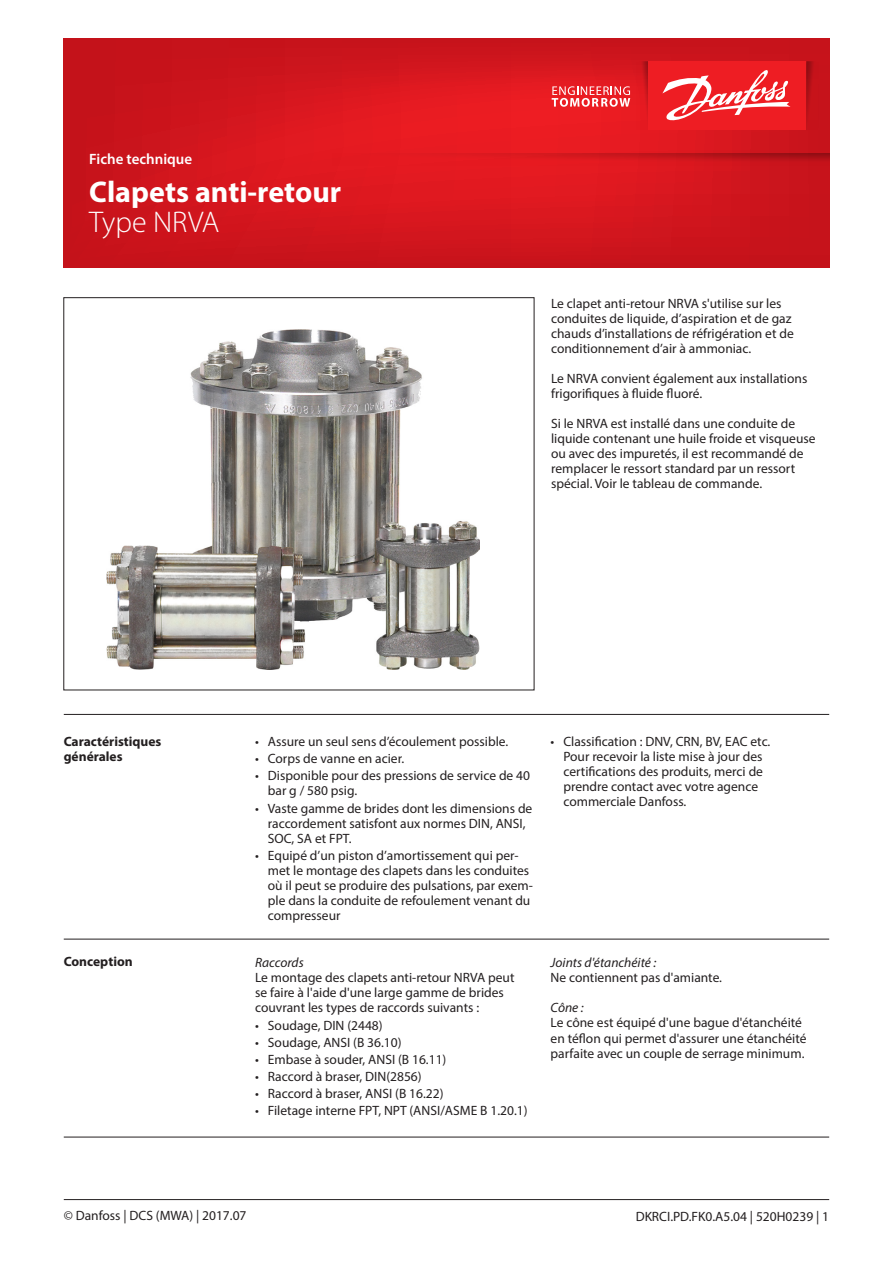
<style>
.page{position:relative;width:893px;height:1263px;background:#fff}
.page>*{position:absolute;margin:0;border:0;box-sizing:border-box;transform-origin:0 0}
.t1{font:700 30px "Myriad Pro";color:#fff}
.t2{font:300 30px "Myriad Pro";color:#fff}
.t3{font:600 15px "Myriad Pro";color:#fff}
.Normtext{font:13.5px/15px "Myriad Pro";color:#231f20}
.Normtext__bold{font:700 13.5px "Myriad Pro";color:#231f20}
.Litterature_No{font:13.5px "Myriad Pro";color:#231f20}
.Normtext-2{font:italic 13.5px "Myriad Pro";color:#231f20}
.Italic{font:italic 13.5px "Myriad Pro";letter-spacing:-.005em;color:#231f20}
</style>
<div class="page">
<hr style="left:64px;top:714px;width:765px;height:1px;background:#231f20">
<svg style="left:64px;top:38px;width:765px;height:230px;background:#d3151d"></svg>
<svg style="left:806px;top:61px;width:13px;height:69px"></svg>
<svg style="left:636px;top:61px;width:12px;height:69px"></svg>
<div style="left:648px;top:61px;width:158px;height:69px;background:#ee1d23"></div>
<svg style="left:552px;top:86px;width:78px;height:21px;background:#f0696d"></svg>
<svg style="left:662px;top:70px;width:128px;height:51px"></svg>
<svg style="left:332px;top:153px;width:497px;height:13px;background:#d4171d"></svg>
<hr style="left:64px;top:1199px;width:765px;height:1px;background:#231f20">
<img style="left:106px;top:330px;width:373px;height:340px">
<hr style="left:64px;top:939px;width:765px;height:1px;background:#231f20">
<hr style="left:64px;top:1137px;width:765px;height:1px;background:#231f20">
<p class="t3" style="left:89px;top:150px;width:104px">Fiche technique</p>
<h1 class="t1" style="left:89px;top:172px;width:253px">Clapets anti-retour</h1>
<h1 class="t2" style="left:89px;top:206px;width:132px">Type NRVA</h1>
<p class="Normtext" style="left:551px;top:296px;width:244px">Le clapet anti-retour NRVA s'utilise sur les conduites de liquide, d’aspiration et de gaz chauds d’installations de réfrigération et de conditionnement d’air à ammoniac.</p>
<p class="Normtext" style="left:551px;top:371px;width:258px">Le NRVA convient également aux installations frigorifiques à fluide fluoré.</p>
<p class="Normtext" style="left:551px;top:416px;width:266px">Si le NRVA est installé dans une conduite de liquide contenant une huile froide et visqueuse ou avec des impuretés, il est recommandé de remplacer le ressort standard par un ressort spécial. Voir le tableau de commande.</p>
<p class="Normtext__bold" style="left:64px;top:733px;width:99px">Caractéristiques</p>
<p class="Normtext__bold" style="left:64px;top:748px;width:60px">générales</p>
<p class="Normtext" style="left:255px;top:734px;width:255px">• Assure un seul sens d’écoulement possible.</p>
<p class="Normtext" style="left:255px;top:751px;width:151px">• Corps de vanne en acier.</p>
<p class="Normtext" style="left:268px;top:768px;width:264px;text-indent:-13px">• Disponible pour des pressions de service de 40 bar g / 580 psig.</p>
<p class="Normtext" style="left:268px;top:800px;width:266px;text-indent:-13px">• Vaste gamme de brides dont les dimensions de raccordement satisfont aux normes DIN, ANSI,<br>SOC, SA et FPT.</p>
<p class="Normtext" style="left:268px;top:847px;width:267px;text-indent:-13px">• Equipé d’un piston d’amortissement qui per&shy;met le montage des clapets dans les conduites où il peut se produire des pulsations, par exem&shy;ple dans la conduite de refoulement venant du compresseur</p>
<p class="Normtext__bold" style="left:64px;top:953px;width:70px">Conception</p>
<p class="Italic" style="left:255px;top:954px;width:50px">Raccords</p>
<p class="Normtext" style="left:255px;top:970px;width:261px">Le montage des clapets anti-retour NRVA peut se faire à l'aide d'une large gamme de brides couvrant les types de raccords suivants :</p>
<p class="Normtext" style="left:255px;top:1017px;width:129px">• Soudage, DIN (2448)</p>
<p class="Normtext" style="left:255px;top:1034px;width:148px">• Soudage, ANSI (B 36.10)</p>
<p class="Normtext" style="left:255px;top:1052px;width:193px">• Embase à souder, ANSI (B 16.11)</p>
<p class="Normtext" style="left:255px;top:1069px;width:168px">• Raccord à braser, DIN(2856)</p>
<p class="Normtext" style="left:255px;top:1086px;width:190px">• Raccord à braser, ANSI (B 16.22)</p>
<p class="Normtext" style="left:255px;top:1103px;width:274px">• Filetage interne FPT, NPT (ANSI/ASME B 1.20.1)</p>
<p class="Normtext" style="left:563px;top:734px;width:209px;text-indent:-13px">• Classification : DNV, CRN, BV, EAC etc.<br>Pour recevoir la liste mise à jour des certifications des produits, merci de prendre contact avec votre agence commerciale Danfoss.</p>
<p class="Normtext-2" style="left:551px;top:954px;width:107px">Joints d'étanchéité :</p>
<p class="Normtext" style="left:551px;top:970px;width:173px">Ne contiennent pas d'amiante.</p>
<p class="Normtext-2" style="left:551px;top:999px;width:35px">Cône :</p>
<p class="Normtext" style="left:551px;top:1015px;width:257px">Le cône est équipé d'une bague d'étanchéité en téflon qui permet d'assurer une étanchéité parfaite avec un couple de serrage minimum.</p>
<p class="Normtext" style="left:64px;top:1208px;width:184px">© Danfoss | DCS (MWA) | 2017.07</p>
<p class="Litterature_No" style="left:636px;top:1208px;width:195px">DKRCI.PD.FK0.A5.04 | 520H0239 | 1</p>
</div>
